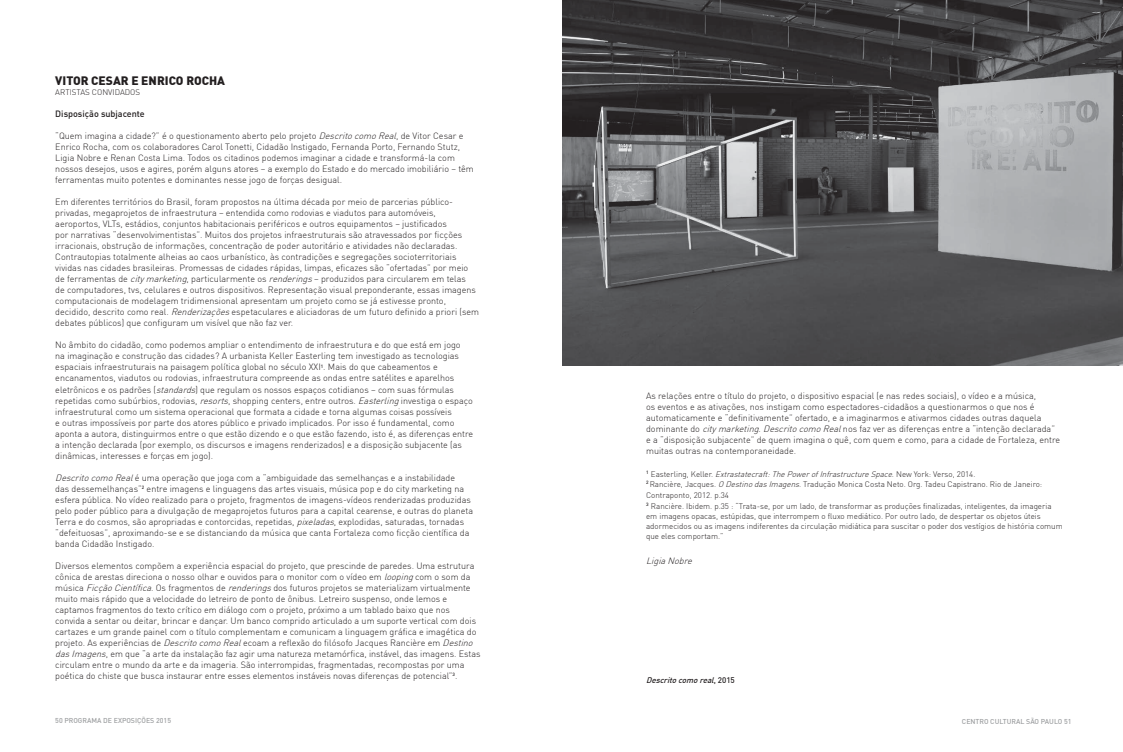
<style>
.page{position:relative;width:1123px;height:752px;background:#fff}
.page>*{position:absolute;margin:0;border:0;box-sizing:border-box;transform-origin:0 0}
.t1{font:900 12px "DIN";color:#231f20}
.t2{font:300 9px/11px "DIN";color:#231f20}
.t3{font:500 9px "DIN";color:#231f20}
.t4{font:italic 300 9px "DIN";color:#231f20}
.t5{font:300 8px/10px "DIN";color:#231f20}
.t6{font:italic 500 8px "DIN";color:#231f20}
.t7{font:500 7px "DIN";color:#9ea0a2}
.s1{font-style:italic}
.s2{font-style:normal}
</style>
<div class="page">
<img style="left:562px;top:0;width:561px;height:366px">
<svg style="left:562px;top:0;width:25px;height:1px"></svg>
<h1 class="t1" style="left:55px;top:73px;width:171px">VITOR CESAR E ENRICO ROCHA</h1>
<p class="t5" style="left:55px;top:87px;width:86px">ARTISTAS CONVIDADOS</p>
<p class="t3" style="left:55px;top:108px;width:91px">DISPOSIÇÃO SUBJACENTE</p>
<p class="t2" style="left:55px;top:130px;width:420px">“Quem imagina a cidade?” é o questionamento aberto pelo projeto <span class="s1">DescritocomoReal</span>, de Vitor Cesar e Enrico Rocha, com os colaboradores Carol Tonetti, Cidadão Instigado, Fernanda Porto, Fernando Stutz, Ligia Nobre e Renan Costa Lima. Todos os citadinos podemos imaginar a cidade e transformá-la com nossos desejos, usos e agires, porém alguns atores – a exemplo do Estado e do mercado imobiliário – têm ferramentas muito potentes e dominantes nesse jogo de forças desigual.</p>
<p class="t2" style="left:55px;top:196px;width:425px">Em diferentes territórios do Brasil, foram propostos na última década por meio de parcerias público&shy;privadas, megaprojetos de infraestrutura – entendida como rodovias e viadutos para automóveis, aeroportos, VLTs, estádios, conjuntos habitacionais periféricos e outros equipamentos – justificados<br>por narrativas “desenvolvimentistas”. Muitos dos projetos infraestruturais são atravessados por ficções irracionais, obstrução de informações, concentração de poder autoritário e atividades não declaradas.<br>Contrautopias totalmente alheias ao caos urbanístico, às contradições e segregações socioterritoriais vividas nas cidades brasileiras. Promessas de cidades rápidas, limpas, eficazes são “ofertadas” por meio de ferramentas de <span class="s1">citymarketing</span>, particularmente os <span class="s1">renderings</span>– produzidos para circularem em telas<br>de computadores, tvs, celulares e outros dispositivos. Representação visual preponderante, essas imagens computacionais de modelagem tridimensional apresentam um projeto como se já estivesse pronto, decidido, descrito como real. <span class="s1">Renderizações</span>espetaculares e aliciadoras de um futuro definido a priori (sem debates públicos) que configuram um visível que não faz ver.</p>
<p class="t2" style="left:55px;top:339px;width:419px">No âmbito do cidadão, como podemos ampliar o entendimento de infraestrutura e do que está em jogo<br>na imaginação e construção das cidades? A urbanista Keller Easterling tem investigado as tecnologias espaciais infraestruturais na paisagem política global no século XXI<sup>1</sup>. Mais do que cabeamentos e encanamentos, viadutos ou rodovias, infraestrutura compreende as ondas entre satélites e aparelhos eletrônicos e os padrões (<span class="s1">standards</span>) que regulam os nossos espaços cotidianos – com suas fórmulas repetidas como subúrbios, rodovias, <span class="s1">resorts</span>, shopping centers, entre outros. <span class="s1">Easterling</span>investiga o espaço infraestrutural como um sistema operacional que formata a cidade e torna algumas coisas possíveis<br>e outras impossíveis por parte dos atores público e privado implicados. Por isso é fundamental, como aponta a autora, distinguirmos entre o que estão dizendo e o que estão fazendo, isto é, as diferenças entre a intenção declarada (por exemplo, os discursos e imagens renderizados) e a disposição subjacente (as dinâmicas, interesses e forças em jogo).</p>
<p class="t2" style="left:55px;top:471px;width:419px"><span class="s1">DescritocomoReal</span>é uma operação que joga com a “ambiguidade das semelhanças e a instabilidade<br>das dessemelhanças”<sup>2</sup> entre imagens e linguagens das artes visuais, música pop e do city marketing na esfera pública. No vídeo realizado para o projeto, fragmentos de imagens-vídeos renderizadas produzidas pelo poder público para a divulgação de megaprojetos futuros para a capital cearense, e outras do planeta Terra e do cosmos, são apropriadas e contorcidas, repetidas, <span class="s1">pixeladas</span>, explodidas, saturadas, tornadas “defeituosas”, aproximando-se e se distanciando da música que canta Fortaleza como ficção científica da banda Cidadão Instigado.</p>
<p class="t2" style="left:55px;top:559px;width:427px">Diversos elementos compõem a experiência espacial do projeto, que prescinde de paredes. Uma estrutura cônica de arestas direciona o nosso olhar e ouvidos para o monitor com o vídeo em <span class="s1">looping</span>com o som da música <span class="s1">FicçãoCientífica</span>. Os fragmentos de <span class="s1">renderings</span>dos futuros projetos se materializam virtualmente muito mais rápido que a velocidade do letreiro de ponto de ônibus. Letreiro suspenso, onde lemos e captamos fragmentos do texto crítico em diálogo com o projeto, próximo a um tablado baixo que nos convida a sentar ou deitar, brincar e dançar. Um banco comprido articulado a um suporte vertical com dois cartazes e um grande painel com o título complementam e comunicam a linguagem gráfica e imagética do projeto. As experiências de <span class="s1">DescritocomoReal</span>ecoam a reflexão do filósofo Jacques Rancière em <span class="s1">Destino dasImagens</span>, em que “a arte da instalação faz agir uma natureza metamórfica, instável, das imagens. Estas circulam entre o mundo da arte e da imageria. São interrompidas, fragmentadas, recompostas por uma poética do chiste que busca instaurar entre esses elementos instáveis novas diferenças de potencial”<sup>3</sup>.</p>
<p class="t7" style="left:55px;top:715px;width:117px">50 PROGRAMA DE EXPOSIÇÕES 2015</p>
<p class="t2" style="left:646px;top:390px;width:415px">As relações entre o título do projeto, o dispositivo espacial (e nas redes sociais), o vídeo e a música,<br>os eventos e as ativações, nos instigam como espectadores-cidadãos a questionarmos o que nos é automaticamente e “definitivamente” ofertado, e a imaginarmos e ativarmos cidades outras daquela dominante do <span class="s1">citymarketing</span>. <span class="s1">DescritocomoReal</span>nos faz ver as diferenças entre a “intenção declarada” e a “disposição subjacente” de quem imagina o quê, com quem e como, para a cidade de Fortaleza, entre muitas outras na contemporaneidade.</p>
<p class="t5" style="left:646px;top:468px;width:397px"><sup>1</sup> E a s t e r l i n g , K e l l e r. <span class="s1">Extrastatecraft:ThePowerofInfrastructureSpace</span>. N e w Yo r k : Ve rs o , 2 0 1 4 .<br><sup>2</sup> Rancière, Jacques. <span class="s1">O DestinodasImagens</span>. Tradução Monica Costa Neto. Org. Tadeu Capistrano. Rio de Janeiro:</p>
<p class="t5" style="left:646px;top:489px;width:407px;line-height:11px">Contraponto, 2012. p.34<br><sup>3</sup> Rancière. Ibidem. p.35 : “Trata-se, por um lado, de transformar as produções finalizadas, inteligentes, da imageria</p>
<p class="t5" style="left:646px;top:510px;width:418px">em imagens opacas, estúpidas, que interrompem o fluxo mediático. Por outro lado, de despertar os objetos úteis adormecidos ou as imagens indiferentes da circulação midiática para suscitar o poder dos vestígios de história comum que eles comportam.”</p>
<p class="t4" style="left:646px;top:555px;width:50px">LigiaNobre</p>
<p class="t6" style="left:646px;top:674px;width:90px">descritocomoreal<span class="s2">, 2 0 1 5</span></p>
<p class="t7" style="left:962px;top:717px;width:111px">CENTRO CULTURAL SÃO PAULO 51</p>
</div>
